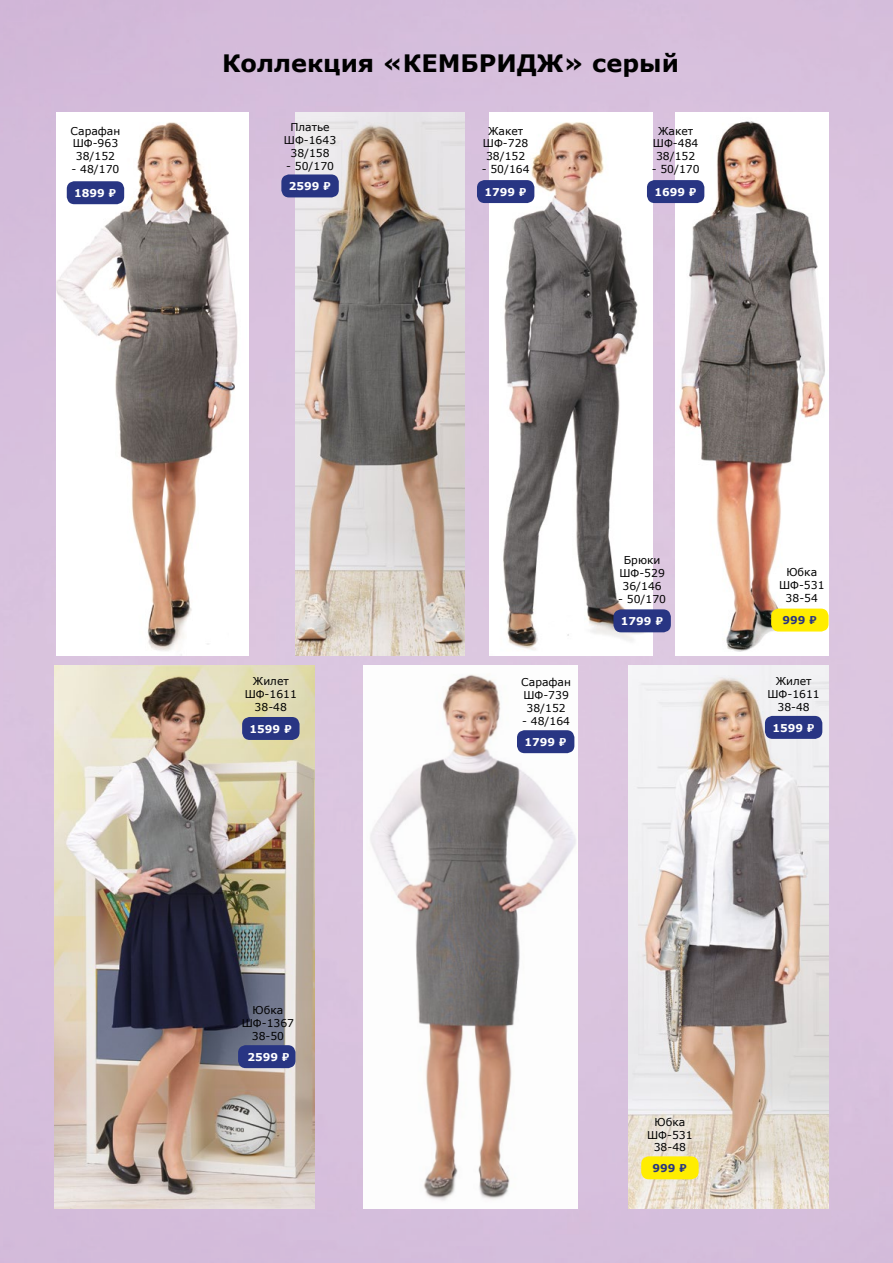
<style>
.page{position:relative;width:893px;height:1263px;background:#d7c0dd}
.page>*{position:absolute;margin:0;border:0;box-sizing:border-box;transform-origin:0 0}
.t1{font:700 24px "Verdana";color:#000}
.t2{font:10.8px/12.9px "Verdana";color:#000;text-align:center}
.t3{font:700 10.8px "Verdana";color:#fff}
.t4{font:700 10.8px "Verdana";color:#283583}
</style>
<div class="page">
<img style="left:628px;top:665px;width:200px;height:544px">
<img style="left:363px;top:665px;width:215px;height:544px">
<img style="left:57px;top:112px;width:191px;height:544px">
<img style="left:295px;top:112px;width:170px;height:544px">
<img style="left:54px;top:665px;width:261px;height:544px">
<img style="left:676px;top:112px;width:152px;height:544px">
<img style="left:490px;top:112px;width:162px;height:544px">
<div style="left:67px;top:181px;width:57px;height:23px;background:#283583;border-radius:8px"></div>
<div style="left:477px;top:180px;width:57px;height:23px;background:#283583;border-radius:8px"></div>
<div style="left:647px;top:180px;width:57px;height:23px;background:#283583;border-radius:8px"></div>
<div style="left:281px;top:174px;width:58px;height:23px;background:#283583;border-radius:8px"></div>
<div style="left:613px;top:609px;width:58px;height:23px;background:#283583;border-radius:8px"></div>
<div style="left:765px;top:716px;width:57px;height:23px;background:#283583;border-radius:8px"></div>
<div style="left:242px;top:717px;width:58px;height:23px;background:#283583;border-radius:8px"></div>
<div style="left:238px;top:1045px;width:57px;height:23px;background:#283583;border-radius:8px"></div>
<div style="left:517px;top:730px;width:57px;height:23px;background:#283583;border-radius:8px"></div>
<div style="left:641px;top:1156px;width:58px;height:23px;background:#ffed00;border-radius:8px"></div>
<div style="left:771px;top:609px;width:57px;height:22px;background:#ffed00;border-radius:8px"></div>
<p class="t2" style="left:71px;top:124px;width:51px;text-align:left">Сарафан<br>ШФ-963<br>38/152</p>
<p class="t2" style="left:72px;top:163px;width:49px">- 48/170</p>
<h1 class="t1" style="left:222px;top:46px;width:458px">Коллекция «КЕМБРИДЖ» серый</h1>
<p class="t2" style="left:284px;top:120px;width:54px">Платье<br>ШФ-1643<br>38/158</p>
<p class="t2" style="left:286px;top:159px;width:49px">- 50/170</p>
<p class="t2" style="left:483px;top:124px;width:47px">Жакет<br>ШФ-728<br>38/152</p>
<p class="t2" style="left:482px;top:163px;width:49px">- 50/164</p>
<p class="t2" style="left:653px;top:124px;width:47px">Жакет<br>ШФ-484<br>38/152</p>
<p class="t2" style="left:652px;top:163px;width:49px">- 50/170</p>
<p class="t3" style="left:289px;top:178px;width:44px">2599 ₽</p>
<p class="t3" style="left:74px;top:185px;width:44px">1899 ₽</p>
<p class="t3" style="left:484px;top:184px;width:44px">1799 ₽</p>
<p class="t3" style="left:654px;top:184px;width:44px">1699 ₽</p>
<p class="t2" style="left:619px;top:553px;width:47px">Брюки<br>ШФ-529<br>36/146</p>
<p class="t2" style="left:618px;top:592px;width:49px">- 50/170</p>
<p class="t3" style="left:621px;top:613px;width:44px">1799 ₽</p>
<p class="t2" style="left:779px;top:566px;width:47px">Юбка<br>ШФ-531<br>38-54</p>
<p class="t4" style="left:782px;top:613px;width:36px">999 ₽</p>
<p class="t2" style="left:245px;top:675px;width:54px">Жилет<br>ШФ-1611<br>38-48</p>
<p class="t2" style="left:767px;top:675px;width:54px">Жилет<br>ШФ-1611<br>38-48</p>
<p class="t2" style="left:521px;top:675px;width:51px;text-align:left">Сарафан<br>ШФ-739<br>38/152</p>
<p class="t2" style="left:522px;top:714px;width:49px">- 48/164</p>
<p class="t3" style="left:250px;top:721px;width:44px">1599 ₽</p>
<p class="t3" style="left:772px;top:720px;width:44px">1599 ₽</p>
<p class="t2" style="left:242px;top:1004px;width:54px">Юбка<br>ШФ-1367<br>38-50</p>
<p class="t3" style="left:247px;top:1049px;width:44px">2599 ₽</p>
<p class="t3" style="left:524px;top:734px;width:44px">1799 ₽</p>
<p class="t2" style="left:647px;top:1115px;width:47px">Юбка<br>ШФ-531<br>38-48</p>
<p class="t4" style="left:652px;top:1160px;width:36px">999 ₽</p>
</div>
